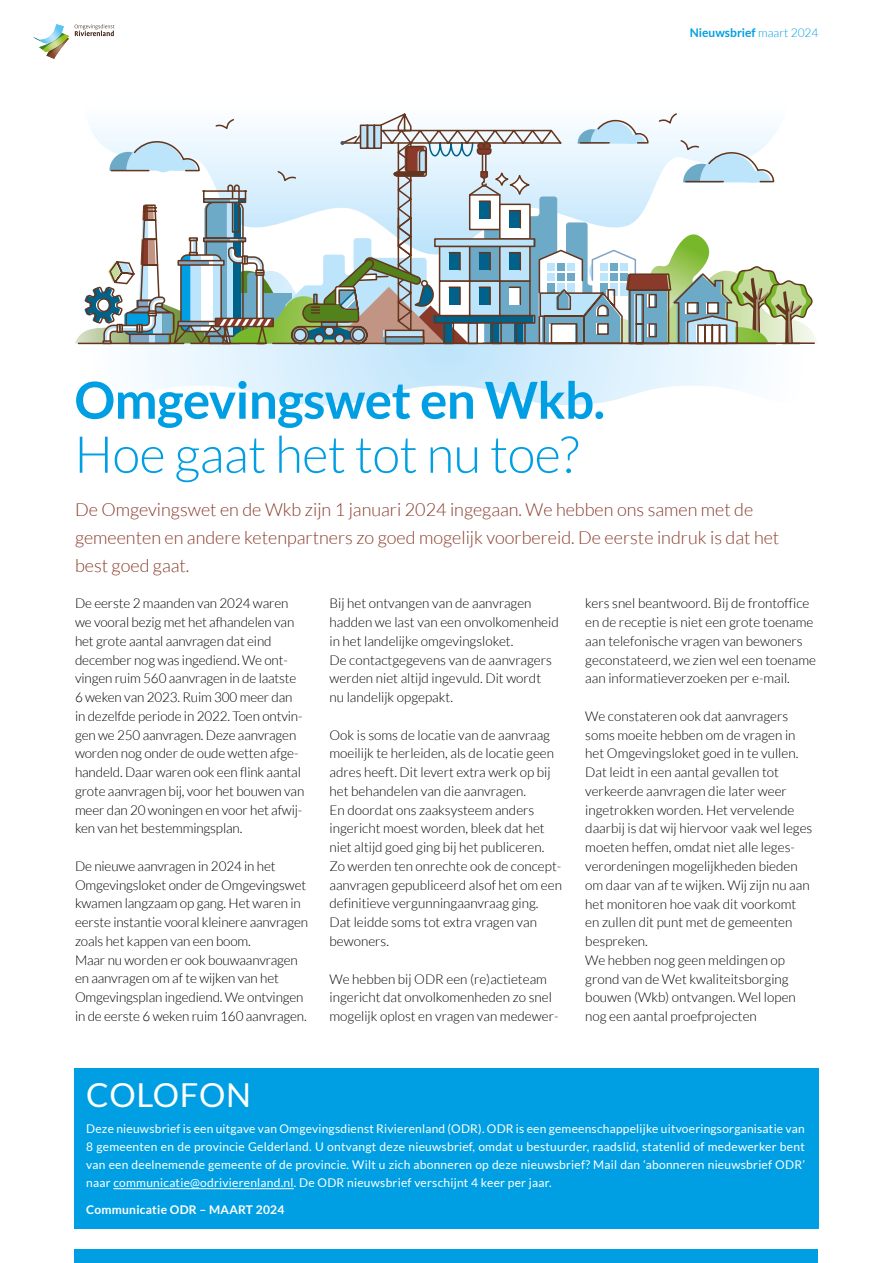
<style>
.page{position:relative;width:893px;height:1263px;background:#fff}
.page>*{position:absolute;margin:0;border:0;box-sizing:border-box;transform-origin:0 0}
.t1{font:300 51px "Lato";letter-spacing:-.01em;color:#009fe3}
.t2{font:700 51px "Lato";letter-spacing:-.01em;color:#009fe3}
.t3{font:33px "Lato";letter-spacing:.02em;color:#fff}
.t4{font:300 18px/28px "Lato";color:#893a2a}
.t5{font:300 13.5px/18.8px "Lato";color:#000}
.t6{font:12px/18px "Lato";letter-spacing:.02em;color:#fff;text-align:justify}
.t7{font:700 12px "Lato";letter-spacing:.02em;color:#fff}
.t8{font:700 12px "Lato";color:#009fe3}
.s1{font-weight:300}
</style>
<div class="page">
<div style="left:74px;top:1249px;width:744px;height:14px;background:#009fe3"></div>
<svg style="left:75px;top:24px;width:39px;height:12px"></svg>
<svg style="left:33px;top:34px;width:36px;height:25px"></svg>
<img style="left:39px;top:24px;width:25px;height:19px">
<svg style="left:146px;top:349px;width:602px;height:56px"></svg>
<svg style="left:75px;top:113px;width:742px;height:236px"></svg>
<div style="left:74px;top:1068px;width:745px;height:161px;background:#009fe3"></div>
<hr style="left:113px;top:1188px;width:181px;height:1px;background:#fff">
<p class="t8" style="left:690px;top:25px;width:130px">Nieuwsbrief <span class="s1">maart 2024</span></p>
<h1 class="t2" style="left:74px;top:371px;width:532px">Omgevingswet en Wkb.</h1>
<h1 class="t1" style="left:74px;top:427px;width:506px">Hoe gaat het tot nu toe?</h1>
<h3 class="t4" style="left:75px;top:495px;width:706px">De Omgevingswet en de Wkb zijn 1 januari 2024 ingegaan. We hebben ons samen met de gemeenten en andere ketenpartners zo goed mogelijk voorbereid. De eerste indruk is dat het best goed gaat.</h3>
<p class="t5" style="left:75px;top:594px;width:231px">De eerste 2 maanden van 2024 waren we vooral bezig met het afhandelen van het grote aantal aanvragen dat eind december nog was ingediend. We ont&shy;vingen ruim 560 aanvragen in de laatste 6 weken van 2023. Ruim 300 meer dan in dezelfde periode in 2022. Toen ontvin&shy;gen we 250 aanvragen. Deze aanvragen worden nog onder de oude wetten afge&shy;handeld. Daar waren ook een flink aantal grote aanvragen bij, voor het bouwen van meer dan 20 woningen en voor het afwij&shy;ken van het bestemmingsplan.</p>
<p class="t5" style="left:75px;top:857px;width:235px">De nieuwe aanvragen in 2024 in het Omgevingsloket onder de Omgevingswet kwamen langzaam op gang. Het waren in eerste instantie vooral kleinere aanvragen zoals het kappen van een boom.<br>Maar nu worden er ook bouwaanvragen en aanvragen om af te wijken van het Omgevingsplan ingediend. We ontvingen in de eerste 6 weken ruim 160 aanvragen.</p>
<p class="t5" style="left:329px;top:594px;width:231px">Bij het ontvangen van de aanvragen hadden we last van een onvolkomenheid in het landelijke omgevingsloket.<br>De contactgegevens van de aanvragers werden niet altijd ingevuld. Dit wordt nu landelijk opgepakt.</p>
<p class="t5" style="left:329px;top:725px;width:234px">Ook is soms de locatie van de aanvraag moeilijk te herleiden, als de locatie geen adres heeft. Dit levert extra werk op bij het behandelen van die aanvragen.<br>En doordat ons zaaksysteem anders ingericht moest worden, bleek dat het niet altijd goed ging bij het publiceren.<br>Zo werden ten onrechte ook de concept&shy;aanvragen gepubliceerd alsof het om een definitieve vergunningaanvraag ging.<br>Dat leidde soms tot extra vragen van bewoners.</p>
<p class="t5" style="left:329px;top:969px;width:231px">We hebben bij ODR een (re)actieteam ingericht dat onvolkomenheden zo snel mogelijk oplost en vragen van medewer-</p>
<p class="t5" style="left:585px;top:594px;width:232px">kers snel beantwoord. Bij de frontoffice en de receptie is niet een grote toename aan telefonische vragen van bewoners geconstateerd, we zien wel een toename aan informatieverzoeken per e-mail.</p>
<p class="t5" style="left:585px;top:707px;width:229px">We constateren ook dat aanvragers soms moeite hebben om de vragen in het Omgevingsloket goed in te vullen.<br>Dat leidt in een aantal gevallen tot verkeerde aanvragen die later weer ingetrokken worden. Het vervelende daarbij is dat wij hiervoor vaak wel leges moeten heffen, omdat niet alle leges&shy;verordeningen mogelijkheden bieden om daar van af te wijken. Wij zijn nu aan het monitoren hoe vaak dit voorkomt en zullen dit punt met de gemeenten bespreken.<br>We hebben nog geen meldingen op grond van de Wet kwaliteitsborging bouwen (Wkb) ontvangen. Wel lopen nog een aantal proefprojecten</p>
<h2 class="t3" style="left:86px;top:1076px;width:166px">COLOFON</h2>
<p class="t6" style="left:86px;top:1120px;width:720px">Deze nieuwsbrief is een uitgave van Omgevingsdienst Rivierenland (ODR). ODR is een gemeenschappelijke uitvoeringsorganisatie van 8 gemeenten en de provincie Gelderland. U ontvangt deze nieuwsbrief, omdat u bestuurder, raadslid, statenlid of medewerker bent van een deelnemende gemeente of de provincie. Wilt u zich abonneren op deze nieuwsbrief? Mail dan ‘abonneren nieuwsbrief ODR’ naar communicatie@odrivierenland.nl. De ODR nieuwsbrief verschijnt 4 keer per jaar.</p>
<p class="t7" style="left:86px;top:1203px;width:200px">Communicatie ODR – MAART 2024</p>
</div>
